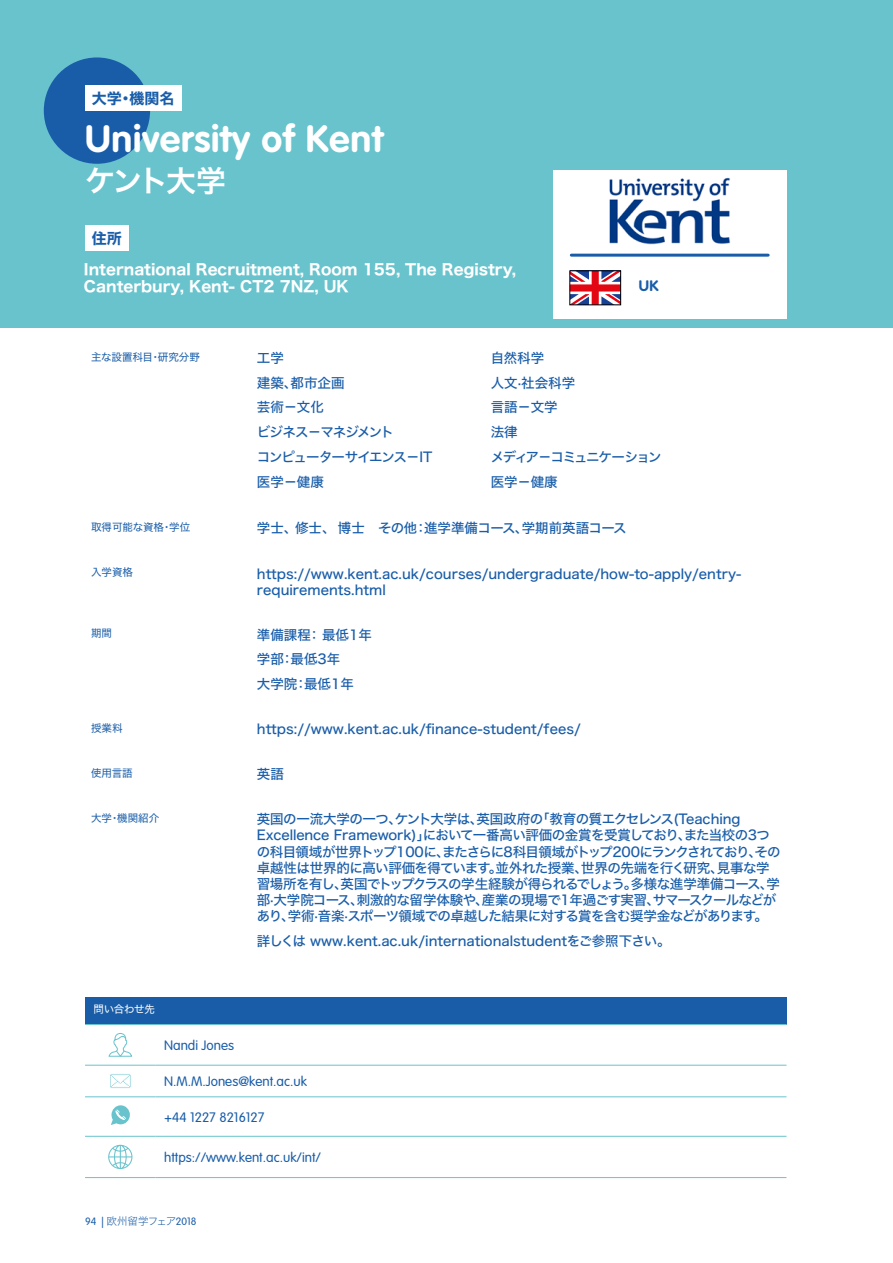
<style>
.page{position:relative;width:893px;height:1263px;background:#fff}
.page>*{position:absolute;margin:0;border:0;box-sizing:border-box;transform-origin:0 0}
.t1{font:700 37.5px "VAG Rounded LT Pro";letter-spacing:.02em;color:#fff}
.t2{font:30px "Hiragino Sans W6";letter-spacing:-.08em;color:#fff}
.t3{font:15px/16.5px "Hiragino Sans W7";color:#fff}
.t4{font:15px "Hiragino Sans W7";color:#195da9}
.t5{font:700 15px "VAG Rounded Std";color:#195da9}
.t6{font:13.5px/16.2px "Hiragino Sans W5";letter-spacing:-.035em;color:#195da9}
.t7{font:13.5px/24.8px "Hiragino Sans W5";letter-spacing:-.01em;color:#195da9}
.t8{font:300 13.5px "VAG Rounded LT Pro";color:#195da9}
.t9{font:13.5px "Hiragino Sans W5";letter-spacing:-.08em;color:#195da9}
.t10{font:13.5px "Hiragino Sans W5";letter-spacing:-.105em;color:#195da9}
.t11{font:13.5px "Hiragino Sans W5";letter-spacing:-.07em;color:#195da9}
.t12{font:10.5px "Hiragino Sans W4";color:#195da9}
.t13{font:300 10.5px "VAG Rounded LT Pro";color:#195da9}
.t14{font:10.5px "Hiragino Sans W4";letter-spacing:-.025em;color:#fff}
.s1{font-family:"Hiragino Sans W2";font-weight:400}
</style>
<div class="page">
<div style="left:0;top:0;width:893px;height:327px;background:#68c3cd"></div>
<div style="left:44px;top:57px;width:106px;height:107px;background:#195da9;border-radius:50%"></div>
<div style="left:85px;top:85px;width:96px;height:26px;background:#fff"></div>
<div style="left:85px;top:225px;width:44px;height:25px;background:#fff"></div>
<div style="left:85px;top:997px;width:701px;height:27px;background:#195da9"></div>
<svg style="left:85px;top:1056px;width:701px;height:104px"></svg>
<hr style="left:85px;top:1024px;width:71px;height:1px;background:#68c3cd">
<hr style="left:156px;top:1024px;width:630px;height:1px;background:#68c3cd">
<hr style="left:85px;top:1177px;width:71px;height:1px;background:#68c3cd">
<hr style="left:156px;top:1177px;width:630px;height:1px;background:#68c3cd">
<hr style="left:85px;top:1065px;width:71px;height:1px;background:#68c3cd">
<hr style="left:156px;top:1065px;width:630px;height:1px;background:#68c3cd">
<hr style="left:85px;top:1096px;width:71px;height:1px;background:#68c3cd">
<hr style="left:156px;top:1096px;width:630px;height:1px;background:#68c3cd">
<hr style="left:85px;top:1136px;width:71px;height:1px;background:#68c3cd">
<hr style="left:156px;top:1136px;width:630px;height:1px;background:#68c3cd">
<svg style="left:108px;top:1033px;width:24px;height:25px"></svg>
<svg style="left:109px;top:1073px;width:23px;height:15px"></svg>
<svg style="left:111px;top:1105px;width:19px;height:20px"></svg>
<svg style="left:108px;top:1145px;width:24px;height:24px"></svg>
<div style="left:553px;top:170px;width:234px;height:149px;background:#fff"></div>
<img style="left:609px;top:177px;width:121px;height:68px">
<hr style="left:571px;top:254px;width:197px;height:3px;background:#195da9">
<svg style="left:572px;top:273px;width:47px;height:30px"></svg>
<div style="left:570px;top:271px;width:51px;height:34px;border:1px solid #000"></div>
<p class="t4" style="left:92px;top:86px;width:84px">大学・機関名</p>
<h1 class="t1" style="left:85px;top:115px;width:300px">University of Kent</h1>
<h2 class="t2" style="left:85px;top:153px;width:143px">ケント大学</h2>
<p class="t4" style="left:92px;top:226px;width:32px">住所</p>
<p class="t3" style="left:84px;top:262px;width:434px">International Recruitment, Room 155, The Registry,<br>Canterbury, Kent- CT2 7NZ, UK</p>
<p class="t5" style="left:639px;top:276px;width:21px">UK</p>
<p class="t12" style="left:91px;top:347px;width:110px">主な設置科目・研究分野</p>
<p class="t7" style="left:257px;top:345px;width:28px">工学</p>
<p class="t7" style="left:491px;top:345px;width:55px">自然科学</p>
<p class="t7" style="left:257px;top:370px;width:89px">建築、都市企画</p>
<p class="t7" style="left:491px;top:370px;width:86px">人文·社会科学</p>
<p class="t7" style="left:257px;top:394px;width:69px">芸術－文化</p>
<p class="t7" style="left:491px;top:394px;width:69px">言語－文学</p>
<p class="t11" style="left:257px;top:420px;width:139px">ビジネス－マネジメント</p>
<p class="t7" style="left:491px;top:419px;width:28px">法律</p>
<p class="t9" style="left:257px;top:445px;width:177px">コンピューターサイエンス－IT</p>
<p class="t10" style="left:491px;top:445px;width:172px">メディア－コミュニケーション</p>
<p class="t7" style="left:257px;top:468px;width:69px">医学－健康</p>
<p class="t7" style="left:491px;top:468px;width:69px">医学－健康</p>
<p class="t12" style="left:91px;top:517px;width:101px">取得可能な資格・学位</p>
<p class="t7" style="left:257px;top:515px;width:371px">学士、修士、 博士 その他：進学準備コース、学期前英語コース</p>
<p class="t12" style="left:91px;top:563px;width:43px">入学資格</p>
<p class="t7" style="left:257px;top:565px;width:486px;line-height:16.2px">https://www.kent.ac.uk/courses/undergraduate/how-to-apply/entry&shy;requirements.html</p>
<p class="t12" style="left:91px;top:624px;width:22px">期間</p>
<p class="t7" style="left:257px;top:621px;width:117px">準備課程： 最低1年学部：最低3年<br>大学院：最低1年</p>
<p class="t12" style="left:91px;top:718px;width:33px">授業料</p>
<p class="t7" style="left:257px;top:716px;width:325px">https://www.kent.ac.uk/finance-student/fees/</p>
<p class="t12" style="left:91px;top:763px;width:43px">使用言語</p>
<p class="t7" style="left:257px;top:761px;width:28px">英語</p>
<p class="t12" style="left:91px;top:808px;width:70px">大学・機関紹介</p>
<p class="t6" style="left:257px;top:810px;width:525px">英国の一流大学の一つ、ケント大学は、英国政府の「教育の質エクセレンス(Teaching Excellence Framework)」において一番高い評価の金賞を受賞しており、また当校の3つの科目領域が世界トップ100に、またさらに8科目領域がトップ200にランクされており、その卓越性は世界的に高い評価を得ています。並外れた授業、世界の先端を行く研究、見事な学習場所を有し、英国でトップクラスの学生経験が得られるでしょう。多様な進学準備コース、学部·大学院コース、刺激的な留学体験や、産業の現場で1年過ごす実習、サマースクールなどがあり、学術·音楽·スポーツ領域での卓越した結果に対する賞を含む奨学金などがあります。</p>
<p class="t7" style="left:257px;top:928px;width:415px">詳しくは www.kent.ac.uk/internationalstudentをご参照下さい。</p>
<p class="t14" style="left:94px;top:1000px;width:63px">問い合わせ先</p>
<p class="t8" style="left:164px;top:1037px;width:71px">Nandi Jones</p>
<p class="t8" style="left:164px;top:1073px;width:144px">N.M.M.Jones@kent.ac.uk</p>
<p class="t8" style="left:164px;top:1109px;width:102px">+44 1227 8216127</p>
<p class="t8" style="left:164px;top:1149px;width:158px">https://www.kent.ac.uk/int/</p>
<p class="t13" style="left:85px;top:1215px;width:113px">94 | <span class="s1">欧州留学フェア</span>2018</p>
</div>
